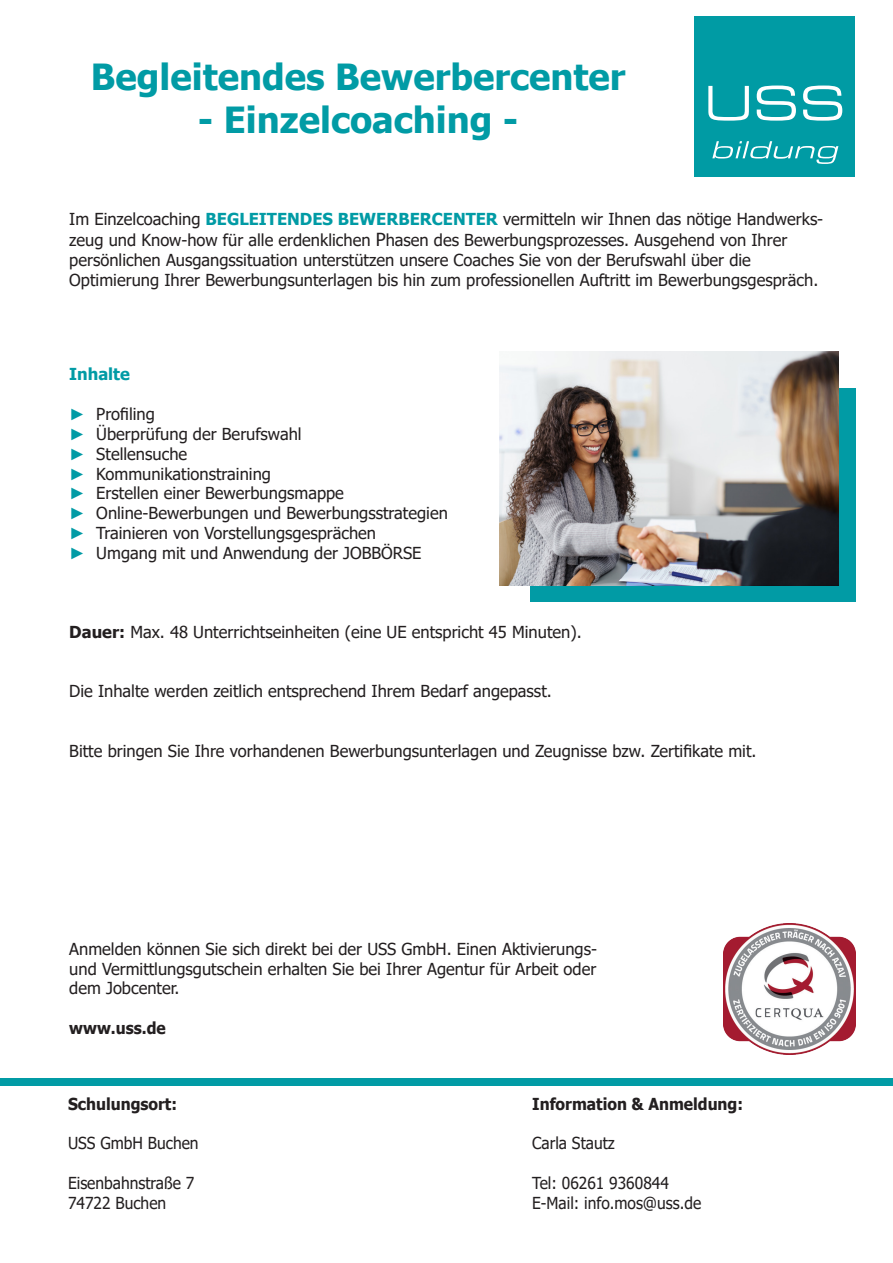
<style>
.page{position:relative;width:893px;height:1263px;background:#fff}
.page>*{position:absolute;margin:0;border:0;box-sizing:border-box;transform-origin:0 0}
.t1{font:700 36px "Tahoma";color:#019ba5}
.t2{font:16.5px/21.6px "Tahoma";color:#231f20}
.t3{font:16.5px "Tahoma";color:#231f20;scale:.95 1}
.t4{font:700 16.5px "Tahoma";color:#231f20;scale:.95 1}
.t5{font:700 16.5px "Tahoma";color:#019ba5}
.s1{font-weight:700;color:#019ba5}
.s2{font-size:18px}
.s3{color:#019ba5}
.s4{font-weight:700}
</style>
<div class="page">
<div style="left:530px;top:388px;width:325px;height:214px;background:#019ba5"></div>
<img style="left:499px;top:351px;width:340px;height:234px">
<div style="left:695px;top:16px;width:160px;height:160px;background:#009ba4"></div>
<svg style="left:708px;top:86px;width:41px;height:35px"></svg>
<svg style="left:757px;top:86px;width:39px;height:35px"></svg>
<svg style="left:803px;top:86px;width:39px;height:35px"></svg>
<svg style="left:712px;top:141px;width:126px;height:23px"></svg>
<img style="left:723px;top:923px;width:132px;height:131px">
<div style="left:1px;top:1078px;width:892px;height:7px;background:#019ba5"></div>
<p class="t1" style="left:91px;top:52px;width:536px">Begleitendes Bewerbercenter</p>
<p class="t1" style="left:198px;top:95px;width:322px">- Einzelcoaching -</p>
<p class="t2" style="left:69px;top:209px;width:755px">Im Einzelcoaching <span class="s1">BEGLEITENDES BEWERBERCENTER</span> vermitteln wir Ihnen das nötige Handwerks&shy;zeug und Know-how für alle erdenklichen <span class="s2">P</span>hasen des Bewerbungsprozesses. Ausgehend von Ihrer</p>
<p class="t2" style="left:69px;top:250px;width:683px">persönlichen Ausgangssituation unterstützen unsere Coaches Sie von der Berufswahl über die</p>
<p class="t2" style="left:69px;top:270px;width:750px">Optimierung Ihrer Bewerbungsunterlagen bis hin zum professionellen Auftritt im Bewerbungsgespräch.</p>
<p class="t5" style="left:69px;top:363px;width:62px">Inhalte</p>
<p class="t2" style="left:69px;top:404px;width:87px"><span class="s3">►</span> Profiling</p>
<p class="t2" style="left:69px;top:424px;width:234px"><span class="s3">►</span> Überprüfung der Berufswahl</p>
<p class="t2" style="left:69px;top:444px;width:119px"><span class="s3">►</span> Stellensuche</p>
<p class="t2" style="left:69px;top:464px;width:203px"><span class="s3">►</span> Kommunikationstraining</p>
<p class="t2" style="left:69px;top:483px;width:276px"><span class="s3">►</span> Erstellen einer Bewerbungsmappe</p>
<p class="t2" style="left:69px;top:503px;width:380px"><span class="s3">►</span> Online-Bewerbungen und Bewerbungsstrategien</p>
<p class="t2" style="left:69px;top:523px;width:308px"><span class="s3">►</span> Trainieren von Vorstellungsgesprächen</p>
<p class="t2" style="left:69px;top:543px;width:354px"><span class="s3">►</span> Umgang mit und Anwendung der JOBBÖRSE</p>
<p class="t2" style="left:69px;top:622px;width:514px"><span class="s4">Dauer:</span> Max. 48 Unterrichtseinheiten (eine UE entspricht 45 Minuten).</p>
<p class="t2" style="left:69px;top:681px;width:484px">Die Inhalte werden zeitlich entsprechend Ihrem Bedarf angepasst.</p>
<p class="t2" style="left:69px;top:741px;width:689px">Bitte bringen Sie Ihre vorhandenen Bewerbungsunterlagen und Zeugnisse bzw. Zertifikate mit.</p>
<p class="t2" style="left:69px;top:939px;width:529px">Anmelden können Sie sich direkt bei der USS GmbH. Einen Aktivierungs-</p>
<p class="t2" style="left:69px;top:959px;width:528px">und Vermittlungsgutschein erhalten Sie bei Ihrer Agentur für Arbeit oder</p>
<p class="t2" style="left:69px;top:978px;width:112px">dem Jobcenter.</p>
<p class="t4" style="left:69px;top:1016px;width:103px">www.uss.de</p>
<p class="t4" style="left:68px;top:1092px;width:116px">Schulungsort:</p>
<p class="t3" style="left:68px;top:1132px;width:139px">USS GmbH Buchen</p>
<p class="t3" style="left:68px;top:1172px;width:134px">Eisenbahnstraße 7</p>
<p class="t3" style="left:68px;top:1192px;width:105px">74722 Buchen</p>
<p class="t4" style="left:532px;top:1092px;width:223px">Information &amp; Anmeldung:</p>
<p class="t3" style="left:532px;top:1132px;width:89px">Carla Stautz</p>
<p class="t3" style="left:532px;top:1172px;width:145px">Tel: 06261 9360844</p>
<p class="t3" style="left:532px;top:1192px;width:180px">E-Mail: info.mos@uss.de</p>
</div>
